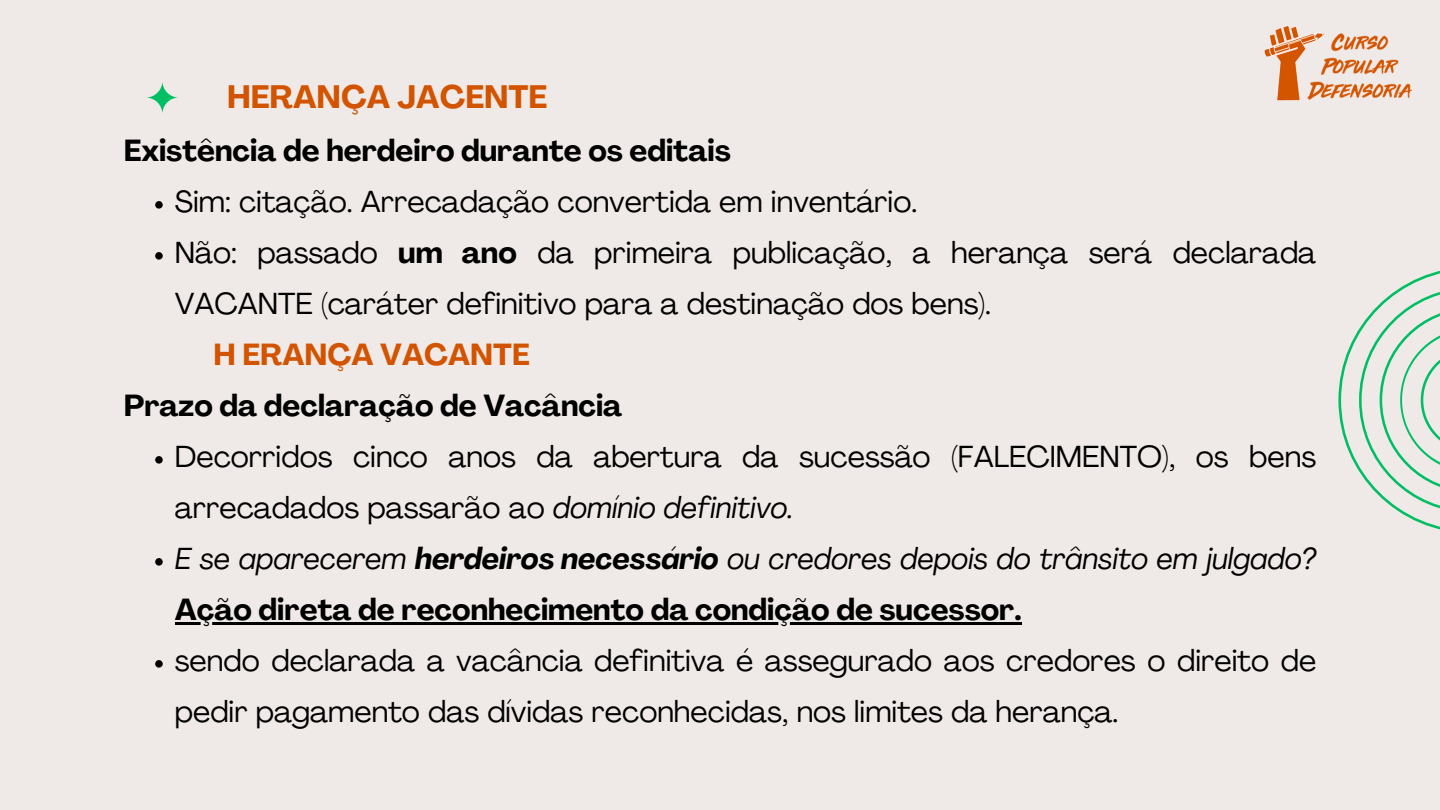
<style>
.page{position:relative;width:1440px;height:810px;background:#efeae7}
.page>*{position:absolute;margin:0;border:0;box-sizing:border-box;transform-origin:0 0}
.t1{font:700 32px "Agrandir";color:#d35400}
.t2{font:30.1px/51px "Agrandir";color:#000}
.t3{font:italic 30.1px/51px "Agrandir";color:#000}
.t4{font:700 30.1px "Agrandir";color:#000}
.t5{font:700 30.1px "Agrandir";color:#d35400}
.s1{font-weight:700}
.s2{font-style:italic}
.s3{font-weight:700;font-style:normal}
</style>
<div class="page">
<svg style="left:146px;top:81px;width:33px;height:33px"></svg>
<svg style="left:1338px;top:270px;width:102px;height:260px"></svg>
<img style="left:1265px;top:26px;width:147px;height:74px">
<svg style="left:155px;top:201px;width:8px;height:8px"></svg>
<svg style="left:155px;top:252px;width:8px;height:8px"></svg>
<svg style="left:155px;top:456px;width:8px;height:8px"></svg>
<svg style="left:155px;top:558px;width:8px;height:8px"></svg>
<hr style="left:175px;top:622px;width:847px;height:3px;background:#000">
<svg style="left:155px;top:660px;width:8px;height:8px"></svg>
<p class="t1" style="left:227px;top:84px;width:322px">HERANÇA JACENTE</p>
<p class="t4" style="left:124px;top:138px;width:609px">Existência de herdeiro durante os editais</p>
<p class="t2" style="left:175px;top:179px;width:744px">Sim: citação. Arrecadação convertida em inventário.</p>
<p class="t2" style="left:175px;top:230px;width:1143px">Não: passado <span class="s1">um ano</span> da primeira publicação, a herança será declarada<br>VACANTE (caráter definitivo para a destinação dos bens).</p>
<p class="t5" style="left:214px;top:342px;width:318px">H ERANÇA VACANTE</p>
<p class="t4" style="left:124px;top:393px;width:500px">Prazo da declaração de Vacância</p>
<p class="t2" style="left:175px;top:434px;width:1143px">Decorridos cinco anos da abertura da sucessão (FALECIMENTO), os bens arrecadados passarão ao <span class="s2">domínio definitivo.</span></p>
<p class="t3" style="left:175px;top:536px;width:1143px">E se aparecerem <span class="s1">herdeiros necessário</span> ou credores depois do trânsito em julgado?<br><span class="s3">Ação direta de reconhecimento da condição de sucessor.</span></p>
<p class="t2" style="left:175px;top:638px;width:1143px">sendo declarada a vacância definitiva é assegurado aos credores o direito de pedir pagamento das dívidas reconhecidas, nos limites da herança.</p>
</div>
